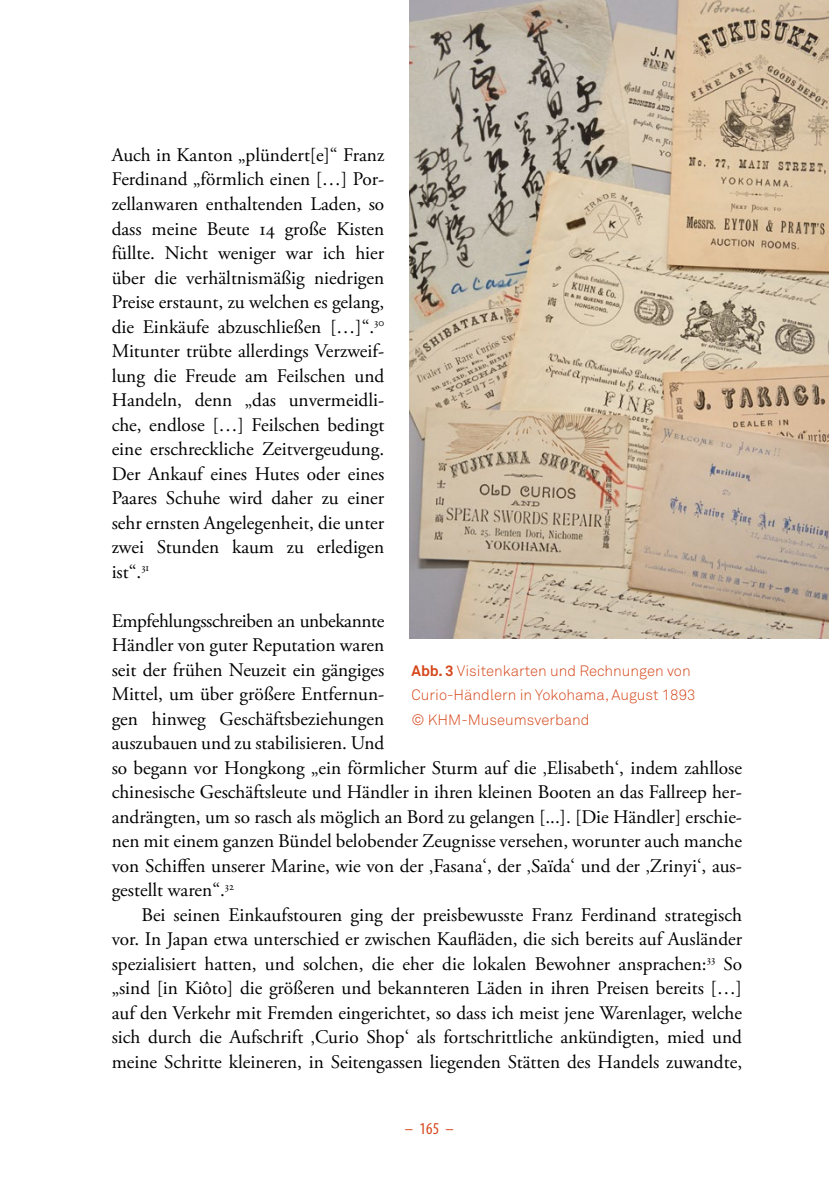
<style>
.page{position:relative;width:829px;height:1191px;background:#fff}
.page>*{position:absolute;margin:0;border:0;box-sizing:border-box;transform-origin:0 0}
.t1{font:19.25px/24.5px "Adobe Garamond Pro";color:#000;text-align:justify}
.t2{font:condensed 16.62px "Myriad Pro";color:#d5461a}
.t3{font:300 14.88px/24.5px "Akkurat";color:#d5461a}
.s1{font-weight:700}
</style>
<div class="page">
<img style="left:409px;top:0;width:419px;height:638px">
<p class="t1" style="left:112px;top:143px;width:274px">Auch in Kanton „plündert[e]“ Franz Ferdinand „förmlich einen […] Por&shy;zellanwaren enthaltenden Laden, so dass meine Beute 14 große Kisten füllte. Nicht weniger war ich hier über die verhältnismäßig niedrigen Preise erstaunt, zu welchen es gelang, die Einkäufe abzuschließen […]“.<sup>30<br></sup>Mitunter trübte allerdings Verzweif&shy;lung die Freude am Feilschen und Handeln, denn „das unvermeidli&shy;che, endlose […] Feilschen bedingt eine erschreckliche Zeitvergeudung.<br>Der Ankauf eines Hutes oder eines Paares Schuhe wird daher zu einer sehr ernsten Angelegenheit, die unter zwei Stunden kaum zu erledigen ist“.<sup>31</sup></p>
<p class="t1" style="left:112px;top:609px;width:632px;text-align:left">Empfehlungsschreiben an unbekannte<br>Händler von guter Reputation waren<br>seit der frühen Neuzeit ein gängiges<br>Mittel, um über größere Entfernun-<br>gen hinweg Geschäftsbeziehungen<br>auszubauen und zu stabilisieren. Und<br>so begann vor Hongkong „ein förmlicher Sturm auf die ‚Elisabeth‘, indem zahllose chinesische Geschäftsleute und Händler in ihren kleinen Booten an das Fallreep her&shy;andrängten, um so rasch als möglich an Bord zu gelangen [...]. [Die Händler] erschie&shy;nen mit einem ganzen Bündel belobender Zeugnisse versehen, worunter auch manche von Schiffen unserer Marine, wie von der ‚Fasana‘, der ‚Saïda‘ und der ‚Zrinyi‘, aus&shy;gestellt waren“.<sup>32</sup></p>
<p class="t1" style="left:112px;top:903px;width:632px;text-indent:30px">Bei seinen Einkaufstouren ging der preisbewusste Franz Ferdinand strategisch vor. In Japan etwa unterschied er zwischen Kaufläden, die sich bereits auf Ausländer spezialisiert hatten, und solchen, die eher die lokalen Bewohner ansprachen:<sup>33</sup> So „sind [in Kiôto] die größeren und bekannteren Läden in ihren Preisen bereits […] auf den Verkehr mit Fremden eingerichtet, so dass ich meist jene Warenlager, welche sich durch die Aufschrift ‚Curio Shop‘ als fortschrittliche ankündigten, mied und meine Schritte kleineren, in Seitengassen liegenden Stätten des Handels zuwandte,</p>
<p class="t3" style="left:411px;top:658px;width:285px"><span class="s1">Abb. 3</span> Visitenkarten und Rechnungen von<br>Curio-Händlern in Yokohama, August 1893 © KHM-Museumsverband</p>
<p class="t2" style="left:405px;top:1119px;width:50px">– 165 –</p>
</div>
